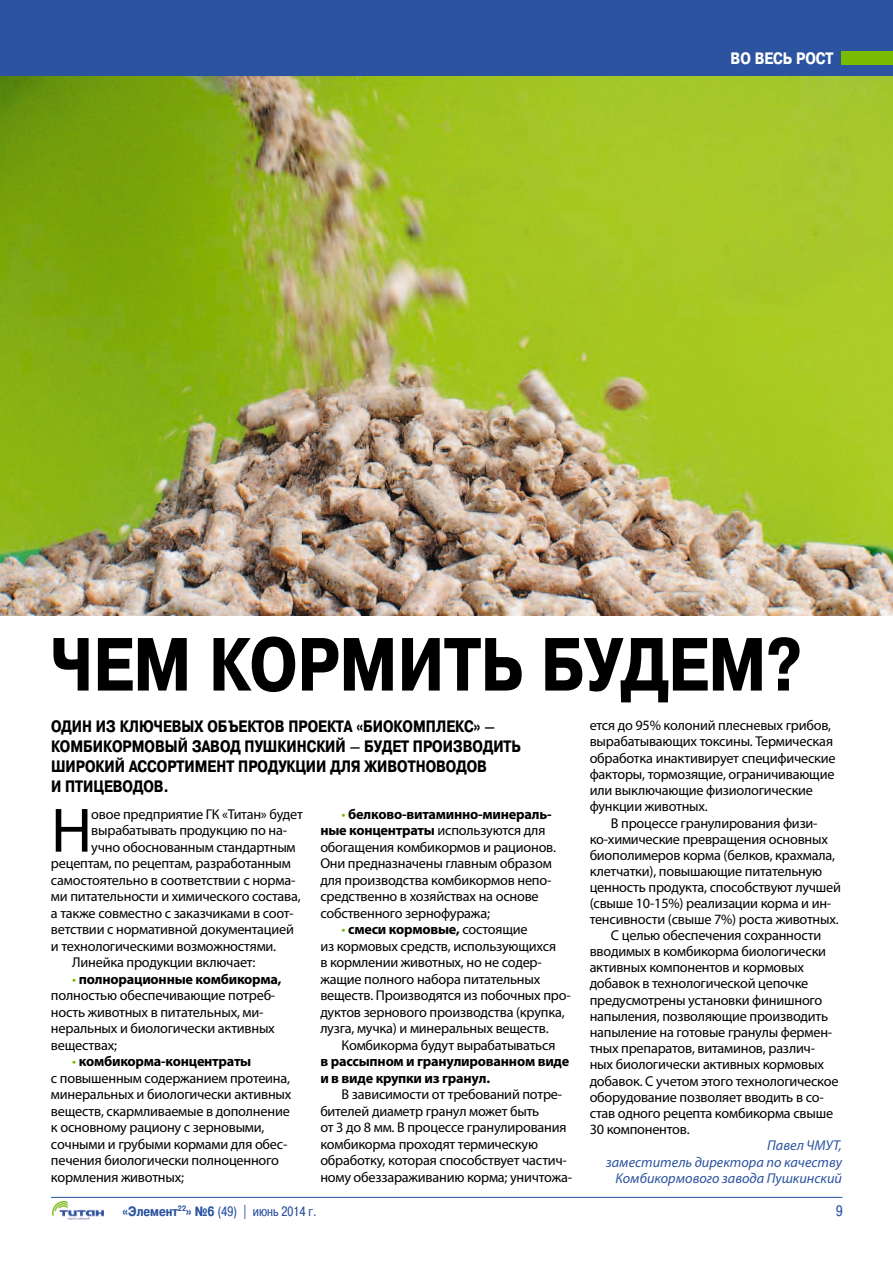
<style>
.page{position:relative;width:893px;height:1263px;background:#fff}
.page>*{position:absolute;margin:0;border:0;box-sizing:border-box;transform-origin:0 0}
.t1{font:700 75px "Pragmatica Condensed Cyr";color:#000}
.t2{font:63.15px "Myriad Pro";color:#000}
.t3{font:700 16.5px/19.8px "Pragmatica Condensed Cyr";color:#000}
.t4{font:700 16.5px "Pragmatica Condensed Cyr";color:#fff}
.t5{font:15px "Pragmatica Condensed Cyr";color:#2b539f}
.t6{font:14.25px/16.5px "Myriad Pro";letter-spacing:-.015em;color:#000}
.t7{font:italic 14.25px/16.2px "Myriad Pro";color:#2b539f;text-align:right}
.t8{font:700 14.25px/16.5px "Myriad Pro";letter-spacing:-.015em;color:#000}
.t9{font:13.5px "Pragmatica Condensed Cyr";color:#2b539f}
.s1{color:#78bb00}
.s2{font-weight:700}
</style>
<div class="page">
<div style="left:0;top:0;width:893px;height:77px;background:#2b539f"></div>
<div style="left:842px;top:51px;width:51px;height:13px;background:#78bb00"></div>
<hr style="left:51px;top:1197px;width:791px;height:1px;background:#2b539f">
<img style="left:52px;top:1201px;width:51px;height:18px">
<img style="left:0;top:77px;width:893px;height:538px">
<p class="t4" style="left:731px;top:49px;width:104px">во весь рост</p>
<h1 class="t1" style="left:51px;top:623px;width:752px">Чем кормить будем?</h1>
<p class="t3" style="left:51px;top:717px;width:469px">Один из ключевых объектов проекта «Биокомплекс» – Комбикормовый завод Пушкинский – будет производить широкий ассортимент продукции для животноводов<br>и птицеводов.</p>
<h2 class="t2" style="left:51px;top:791px;width:43px">Н</h2>
<p class="t6" style="left:91px;top:805px;width:213px">овое предприятие ГК «Титан» будет</p>
<p class="t6" style="left:320px;top:805px;width:237px;text-indent:21px"><span class="s1">•</span> <span class="s2">белково-витаминно-минераль&shy;ные концентраты</span> используются для обогащения комбикормов и рационов.<br>Они предназначены главным образом для производства комбикормов непо&shy;средственно в хозяйствах на основе собственного зернофуража;</p>
<p class="t6" style="left:320px;top:921px;width:252px;text-indent:21px"><span class="s1">•</span> <span class="s2">смеси кормовые,</span> состоящие<br>из кормовых средств, использующихся<br>в кормлении животных, но не содер&shy;жащие полного набора питательных веществ. Производятся из побочных про&shy;дуктов зернового производства (крупка, лузга, мучка) и минеральных веществ.</p>
<p class="t6" style="left:342px;top:1036px;width:215px">Комбикорма будут вырабатываться</p>
<p class="t8" style="left:320px;top:1053px;width:250px">в рассыпном и гранулированном виде и в виде крупки из гранул.</p>
<p class="t6" style="left:320px;top:1086px;width:253px;text-indent:21px">В зависимости от требований потре&shy;бителей диаметр гранул может быть<br>от 3 до 8 мм. В процессе гранулирования комбикорма проходят термическую обработку, которая способствует частич&shy;ному обеззараживанию корма; уничтожа-</p>
<p class="t6" style="left:91px;top:822px;width:197px">вырабатывать продукцию по на-</p>
<p class="t6" style="left:91px;top:838px;width:206px">учно обоснованным стандартным</p>
<p class="t6" style="left:51px;top:855px;width:241px">рецептам, по рецептам, разработанным</p>
<p class="t6" style="left:51px;top:871px;width:246px">самостоятельно в соответствии с норма-</p>
<p class="t6" style="left:51px;top:888px;width:251px">ми питательности и химического состава,</p>
<p class="t6" style="left:51px;top:904px;width:244px">а также совместно с заказчиками в соот-</p>
<p class="t6" style="left:51px;top:921px;width:245px">ветствии с нормативной документацией</p>
<p class="t6" style="left:51px;top:937px;width:227px">и технологическими возможностями.</p>
<p class="t6" style="left:72px;top:954px;width:185px">Линейка продукции включает:</p>
<p class="t6" style="left:51px;top:970px;width:232px;text-indent:21px"><span class="s1">•</span> <span class="s2">полнорационные комбикорма, </span>полностью обеспечивающие потреб&shy;ность животных в питательных, ми&shy;неральных и биологически активных веществах;</p>
<p class="t6" style="left:51px;top:1053px;width:242px;text-indent:21px"><span class="s1">•</span> <span class="s2">комбикорма-концентраты<br></span>с повышенным содержанием протеина, минеральных и биологически активных веществ, скармливаемые в дополнение к основному рациону с зерновыми, сочными и грубыми кормами для обес&shy;печения биологически полноценного кормления животных;</p>
<p class="t6" style="left:590px;top:717px;width:248px">ется до 95% колоний плесневых грибов, вырабатывающих токсины. Термическая обработка инактивирует специфические факторы, тормозящие, ограничивающие или выключающие физиологические функции животных.</p>
<p class="t6" style="left:611px;top:814px;width:208px">В процессе гранулирования физи-</p>
<p class="t6" style="left:590px;top:830px;width:240px">ко-химические превращения основных</p>
<p class="t6" style="left:590px;top:847px;width:247px">биополимеров корма (белков, крахмала,</p>
<p class="t6" style="left:590px;top:863px;width:234px">клетчатки), повышающие питательную</p>
<p class="t6" style="left:590px;top:879px;width:253px">ценность продукта, способствуют лучшей</p>
<p class="t6" style="left:590px;top:895px;width:243px">(свыше 10-15%) реализации корма и ин-</p>
<p class="t6" style="left:590px;top:911px;width:251px">тенсивности (свыше 7%) роста животных.</p>
<p class="t6" style="left:611px;top:927px;width:212px">С целью обеспечения сохранности</p>
<p class="t6" style="left:590px;top:943px;width:238px">вводимых в комбикорма биологически</p>
<p class="t6" style="left:590px;top:959px;width:216px">активных компонентов и кормовых</p>
<p class="t6" style="left:590px;top:975px;width:220px">добавок в технологической цепочке</p>
<p class="t6" style="left:590px;top:991px;width:234px">предусмотрены установки финишного</p>
<p class="t6" style="left:590px;top:1007px;width:240px">напыления, позволяющие производить</p>
<p class="t6" style="left:590px;top:1024px;width:244px">напыление на готовые гранулы фермен-</p>
<p class="t6" style="left:590px;top:1040px;width:227px">тных препаратов, витаминов, различ-</p>
<p class="t6" style="left:590px;top:1056px;width:236px">ных биологически активных кормовых</p>
<p class="t6" style="left:590px;top:1072px;width:250px">добавок. С учетом этого технологическое</p>
<p class="t6" style="left:590px;top:1088px;width:236px">оборудование позволяет вводить в со-</p>
<p class="t6" style="left:590px;top:1105px;width:245px">став одного рецепта комбикорма свыше</p>
<p class="t6" style="left:590px;top:1121px;width:101px">30 компонентов.</p>
<p class="t7" style="left:606px;top:1137px;width:237px">Павел ЧМУТ,<br>заместитель директора по качеству<br>Комбикормового завода Пушкинский</p>
<p class="t9" style="left:123px;top:1203px;width:195px"><span class="s2">«Элемент</span><sup>22</sup><span class="s2">» №6</span> (49) | июнь 2014 г.</p>
<p class="t5" style="left:836px;top:1203px;width:8px">9</p>
</div>
